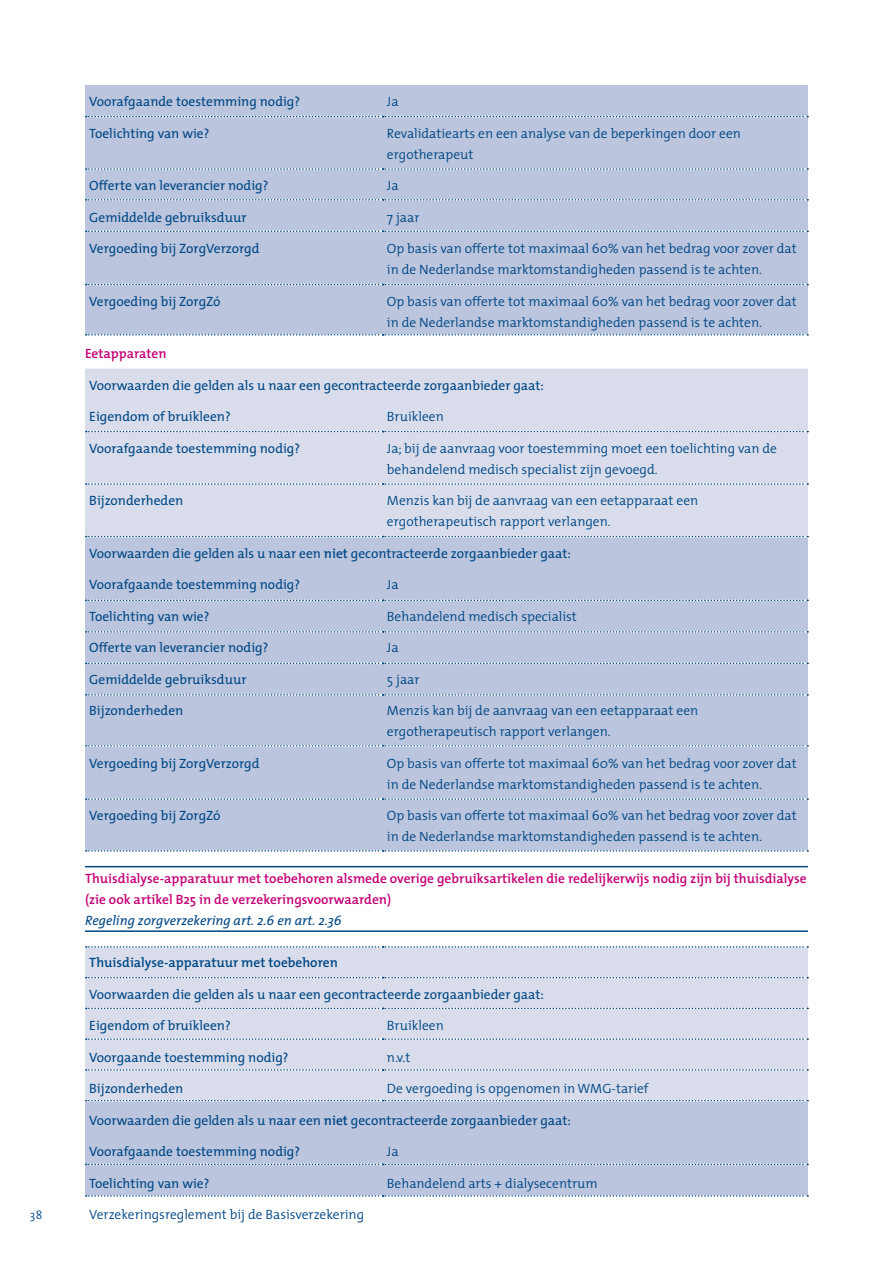
<style>
.page{position:relative;width:893px;height:1263px;background:#fff}
.page>*{position:absolute;margin:0;border:0;box-sizing:border-box;transform-origin:0 0}
.t1{font:300 13.5px/21px "The Mix";color:#004785}
.t2{font:13.5px "The Mix";color:#004785}
.t3{font:600 13.5px/21px "The Mix";color:#c40075}
.t4{font:italic 13.5px "The Mix";color:#004785}
.t5{font:600 13.5px "The Mix";color:#004785}
.t6{font:300 12px "The Mix";color:#004785}
.s1{font-weight:600}
</style>
<div class="page">
<hr style="left:85px;top:866px;width:723px;height:1px;background:#004785">
<hr style="left:85px;top:930px;width:723px;height:2px;background:#004785">
<div style="left:85px;top:85px;width:723px;height:146px;background:#bbc5dd"></div>
<svg style="left:86px;top:116px;width:722px;height:1px"></svg>
<svg style="left:86px;top:168px;width:722px;height:2px"></svg>
<svg style="left:86px;top:199px;width:722px;height:2px"></svg>
<svg style="left:86px;top:231px;width:722px;height:1px"></svg>
<div style="left:85px;top:232px;width:723px;height:103px;background:#bbc5dd"></div>
<svg style="left:86px;top:284px;width:722px;height:1px"></svg>
<svg style="left:86px;top:334px;width:722px;height:2px"></svg>
<div style="left:85px;top:369px;width:723px;height:168px;background:#d9ddeb"></div>
<svg style="left:86px;top:431px;width:722px;height:1px"></svg>
<svg style="left:86px;top:483px;width:722px;height:2px"></svg>
<svg style="left:86px;top:536px;width:722px;height:1px"></svg>
<div style="left:85px;top:537px;width:723px;height:209px;background:#bbc5dd"></div>
<svg style="left:86px;top:600px;width:722px;height:1px"></svg>
<svg style="left:86px;top:631px;width:722px;height:2px"></svg>
<svg style="left:86px;top:663px;width:722px;height:1px"></svg>
<svg style="left:86px;top:694px;width:722px;height:2px"></svg>
<svg style="left:86px;top:745px;width:722px;height:2px"></svg>
<div style="left:85px;top:747px;width:723px;height:104px;background:#bbc5dd"></div>
<svg style="left:86px;top:798px;width:722px;height:2px"></svg>
<svg style="left:86px;top:850px;width:722px;height:2px"></svg>
<div style="left:85px;top:947px;width:723px;height:154px;background:#d9ddeb"></div>
<svg style="left:86px;top:946px;width:722px;height:2px"></svg>
<svg style="left:86px;top:977px;width:722px;height:1px"></svg>
<svg style="left:86px;top:1008px;width:722px;height:1px"></svg>
<svg style="left:86px;top:1038px;width:722px;height:2px"></svg>
<svg style="left:86px;top:1069px;width:722px;height:2px"></svg>
<svg style="left:86px;top:1100px;width:722px;height:1px"></svg>
<div style="left:85px;top:1101px;width:723px;height:95px;background:#bbc5dd"></div>
<svg style="left:86px;top:1164px;width:722px;height:1px"></svg>
<svg style="left:86px;top:1195px;width:722px;height:2px"></svg>
<p class="t6" style="left:30px;top:1205px;width:14px">38</p>
<p class="t2" style="left:89px;top:90px;width:212px">Voorafgaande toestemming nodig?</p>
<p class="t1" style="left:387px;top:91px;width:13px">Ja</p>
<p class="t2" style="left:89px;top:122px;width:122px">Toelichting van wie?</p>
<p class="t1" style="left:387px;top:122px;width:356px">Revalidatiearts en een analyse van de beperkingen door een ergotherapeut</p>
<p class="t2" style="left:89px;top:174px;width:181px">Offerte van leverancier nodig?</p>
<p class="t1" style="left:387px;top:175px;width:13px">Ja</p>
<p class="t2" style="left:89px;top:206px;width:159px">Gemiddelde gebruiksduur</p>
<p class="t1" style="left:387px;top:206px;width:34px">7 jaar</p>
<p class="t2" style="left:89px;top:237px;width:172px">Vergoeding bij ZorgVerzorgd</p>
<p class="t1" style="left:387px;top:238px;width:411px">Op basis van offerte tot maximaal 60% van het bedrag voor zover dat in de Nederlandse marktomstandigheden passend is te achten.</p>
<p class="t2" style="left:89px;top:290px;width:133px">Vergoeding bij ZorgZó</p>
<p class="t1" style="left:387px;top:290px;width:411px">Op basis van offerte tot maximaal 60% van het bedrag voor zover dat in de Nederlandse marktomstandigheden passend is te achten.</p>
<p class="t3" style="left:85px;top:343px;width:83px">Eetapparaten</p>
<p class="t2" style="left:89px;top:374px;width:456px">Voorwaarden die gelden als u naar een gecontracteerde zorgaanbieder gaat:</p>
<p class="t2" style="left:89px;top:405px;width:143px">Eigendom of bruikleen?</p>
<p class="t1" style="left:387px;top:406px;width:58px">Bruikleen</p>
<p class="t2" style="left:89px;top:437px;width:212px">Voorafgaande toestemming nodig?</p>
<p class="t1" style="left:387px;top:437px;width:392px">Ja; bij de aanvraag voor toestemming moet een toelichting van de behandelend medisch specialist zijn gevoegd.</p>
<p class="t2" style="left:89px;top:489px;width:96px">Bijzonderheden</p>
<p class="t1" style="left:387px;top:490px;width:313px">Menzis kan bij de aanvraag van een eetapparaat een ergotherapeutisch rapport verlangen.</p>
<p class="t2" style="left:89px;top:542px;width:483px">Voorwaarden die gelden als u naar een <span class="s1">niet</span> gecontracteerde zorgaanbieder gaat:</p>
<p class="t2" style="left:89px;top:573px;width:212px">Voorafgaande toestemming nodig?</p>
<p class="t1" style="left:387px;top:574px;width:13px">Ja</p>
<p class="t2" style="left:89px;top:605px;width:122px">Toelichting van wie?</p>
<p class="t1" style="left:387px;top:605px;width:192px">Behandelend medisch specialist</p>
<p class="t2" style="left:89px;top:636px;width:181px">Offerte van leverancier nodig?</p>
<p class="t1" style="left:387px;top:637px;width:13px">Ja</p>
<p class="t2" style="left:89px;top:668px;width:159px">Gemiddelde gebruiksduur</p>
<p class="t1" style="left:387px;top:668px;width:34px">5 jaar</p>
<p class="t2" style="left:89px;top:699px;width:96px">Bijzonderheden</p>
<p class="t1" style="left:387px;top:700px;width:313px">Menzis kan bij de aanvraag van een eetapparaat een ergotherapeutisch rapport verlangen.</p>
<p class="t2" style="left:89px;top:752px;width:172px">Vergoeding bij ZorgVerzorgd</p>
<p class="t1" style="left:387px;top:752px;width:411px">Op basis van offerte tot maximaal 60% van het bedrag voor zover dat in de Nederlandse marktomstandigheden passend is te achten.</p>
<p class="t2" style="left:89px;top:804px;width:133px">Vergoeding bij ZorgZó</p>
<p class="t1" style="left:387px;top:805px;width:411px">Op basis van offerte tot maximaal 60% van het bedrag voor zover dat in de Nederlandse marktomstandigheden passend is te achten.</p>
<p class="t3" style="left:85px;top:868px;width:723px">Thuisdialyse-apparatuur met toebehoren alsmede overige gebruiksartikelen die redelijkerwijs nodig zijn bij thuisdialyse (zie ook artikel B25 in de verzekeringsvoorwaarden)</p>
<p class="t4" style="left:85px;top:909px;width:258px">Regeling zorgverzekering art. 2.6 en art. 2.36</p>
<p class="t5" style="left:89px;top:951px;width:250px">Thuisdialyse-apparatuur met toebehoren</p>
<p class="t2" style="left:89px;top:983px;width:456px">Voorwaarden die gelden als u naar een gecontracteerde zorgaanbieder gaat:</p>
<p class="t2" style="left:89px;top:1014px;width:143px">Eigendom of bruikleen?</p>
<p class="t1" style="left:387px;top:1015px;width:58px">Bruikleen</p>
<p class="t2" style="left:89px;top:1046px;width:201px">Voorgaande toestemming nodig?</p>
<p class="t1" style="left:387px;top:1046px;width:25px">n.v.t</p>
<p class="t2" style="left:89px;top:1077px;width:96px">Bijzonderheden</p>
<p class="t1" style="left:387px;top:1078px;width:263px">De vergoeding is opgenomen in WMG-tarief</p>
<p class="t2" style="left:89px;top:1109px;width:483px">Voorwaarden die gelden als u naar een <span class="s1">niet</span> gecontracteerde zorgaanbieder gaat:</p>
<p class="t2" style="left:89px;top:1140px;width:212px">Voorafgaande toestemming nodig?</p>
<p class="t1" style="left:387px;top:1141px;width:13px">Ja</p>
<p class="t2" style="left:89px;top:1172px;width:122px">Toelichting van wie?</p>
<p class="t1" style="left:387px;top:1172px;width:212px">Behandelend arts + dialysecentrum</p>
<p class="t1" style="left:89px;top:1204px;width:276px">Verzekeringsreglement bij de Basisverzekering</p>
</div>
